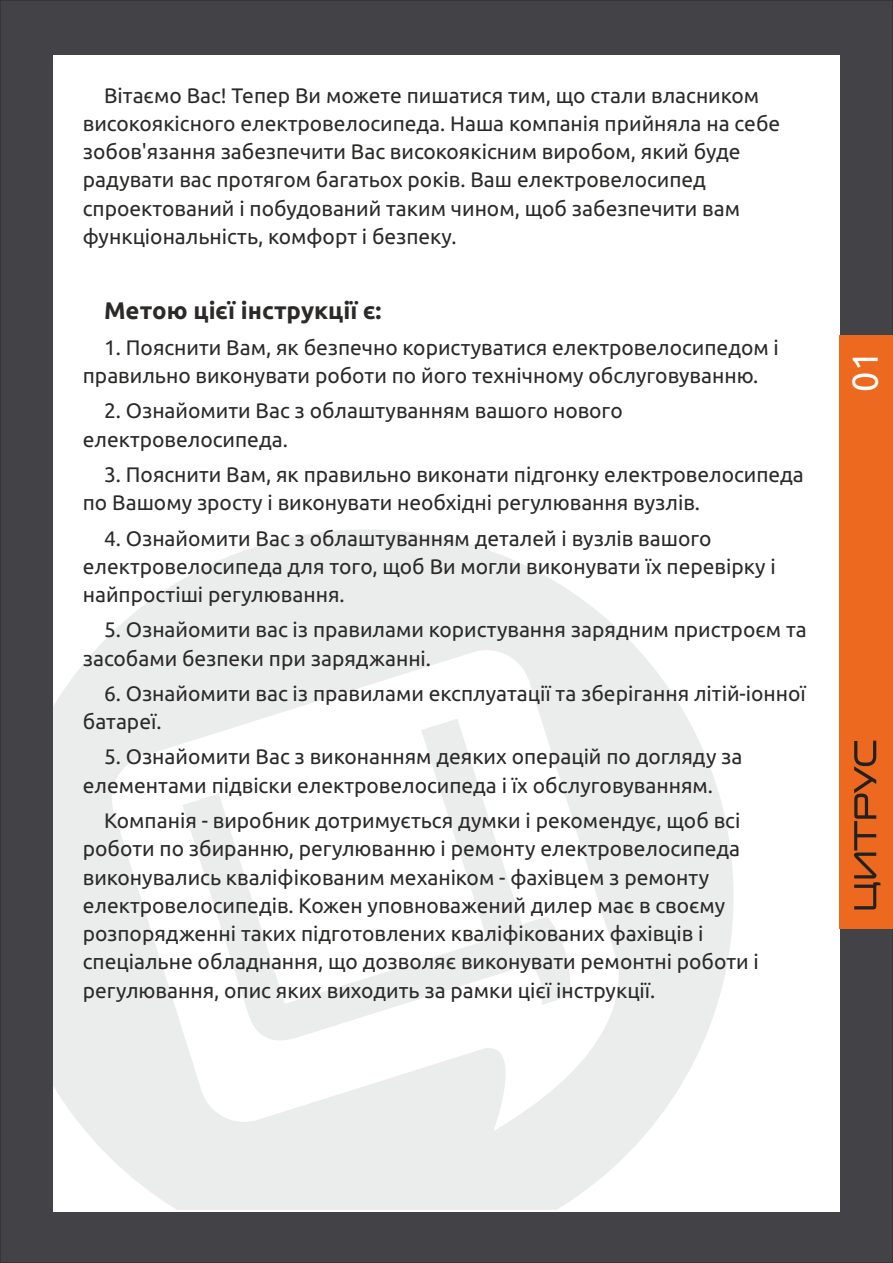
<style>
.page{position:relative;width:893px;height:1263px;background:#424247}
.page>*{position:absolute;margin:0;border:0;box-sizing:border-box;transform-origin:0 0}
.t1{font:36px "Ubuntu";color:#fefefe}
.t2{font:700 24px "Ubuntu";color:#2b2a29}
.t3{font:21px/28.2px "Ubuntu";color:#2b2a29}
</style>
<div class="page">
<div style="left:53px;top:56px;width:787px;height:1156px;background:#fff"></div>
<svg style="left:53px;top:529px;width:680px;height:681px;fill:#ebecec"></svg>
<div style="left:840px;top:335px;width:53px;height:593px;background:#ed691f"></div>
<svg style="left:854px;top:741px;width:26px;height:168px"></svg>
<p class="t3" style="left:83px;top:82px;width:699px;text-indent:21px">Вітаємо Вас! Тепер Ви можете пишатися тим, що стали власником високоякісного електровелосипеда. Наша компанія прийняла на себе зобов'язання забезпечити Вас високоякісним виробом, який буде радувати вас протягом багатьох років. Ваш електровелосипед спроектований і побудований таким чином, щоб забезпечити вам функціональність, комфорт і безпеку.</p>
<p class="t2" style="left:104px;top:300px;width:279px">Метою цієї інструкції є:</p>
<p class="t3" style="left:83px;top:334px;width:698px;text-indent:21px">1. Пояснити Вам, як безпечно користуватися електровелосипедом і правильно виконувати роботи по його технічному обслуговуванню.</p>
<p class="t3" style="left:83px;top:398px;width:541px;text-indent:21px">2. Ознайомити Вас з облаштуванням вашого нового електровелосипеда.</p>
<p class="t3" style="left:83px;top:462px;width:723px;text-indent:21px">3. Пояснити Вам, як правильно виконати підгонку електровелосипеда по Вашому зросту і виконувати необхідні регулювання вузлів.</p>
<p class="t3" style="left:83px;top:525px;width:694px;text-indent:21px">4. Ознайомити Вас з облаштуванням деталей і вузлів вашого електровелосипеда для того, щоб Ви могли виконувати їх перевірку і найпростіші регулювання.</p>
<p class="t3" style="left:83px;top:617px;width:725px;text-indent:21px">5. Ознайомити вас із правилами користування зарядним пристроєм та засобами безпеки при заряджанні.</p>
<p class="t3" style="left:83px;top:680px;width:724px;text-indent:21px">6. Ознайомити вас із правилами експлуатації та зберігання літій-іонної батареї.</p>
<p class="t3" style="left:83px;top:744px;width:661px;text-indent:21px">5. Ознайомити Вас з виконанням деяких операцій по догляду за елементами підвіски електровелосипеда і їх обслуговуванням.</p>
<p class="t3" style="left:83px;top:808px;width:678px;text-indent:21px">Компанія - виробник дотримується думки і рекомендує, щоб всі роботи по збиранню, регулюванню і ремонту електровелосипеда виконувались кваліфікованим механіком - фахівцем з ремонту електровелосипедів. Кожен уповноважений дилер має в своєму розпорядженні таких підготовлених кваліфікованих фахівців і спеціальне обладнання, що дозволяє виконувати ремонтні роботи і регулювання, опис яких виходить за рамки цієї інструкції.</p>
<h1 class="t1" style="left:850px;top:392px;width:42px;rotate:-90deg">01</h1>
</div>
